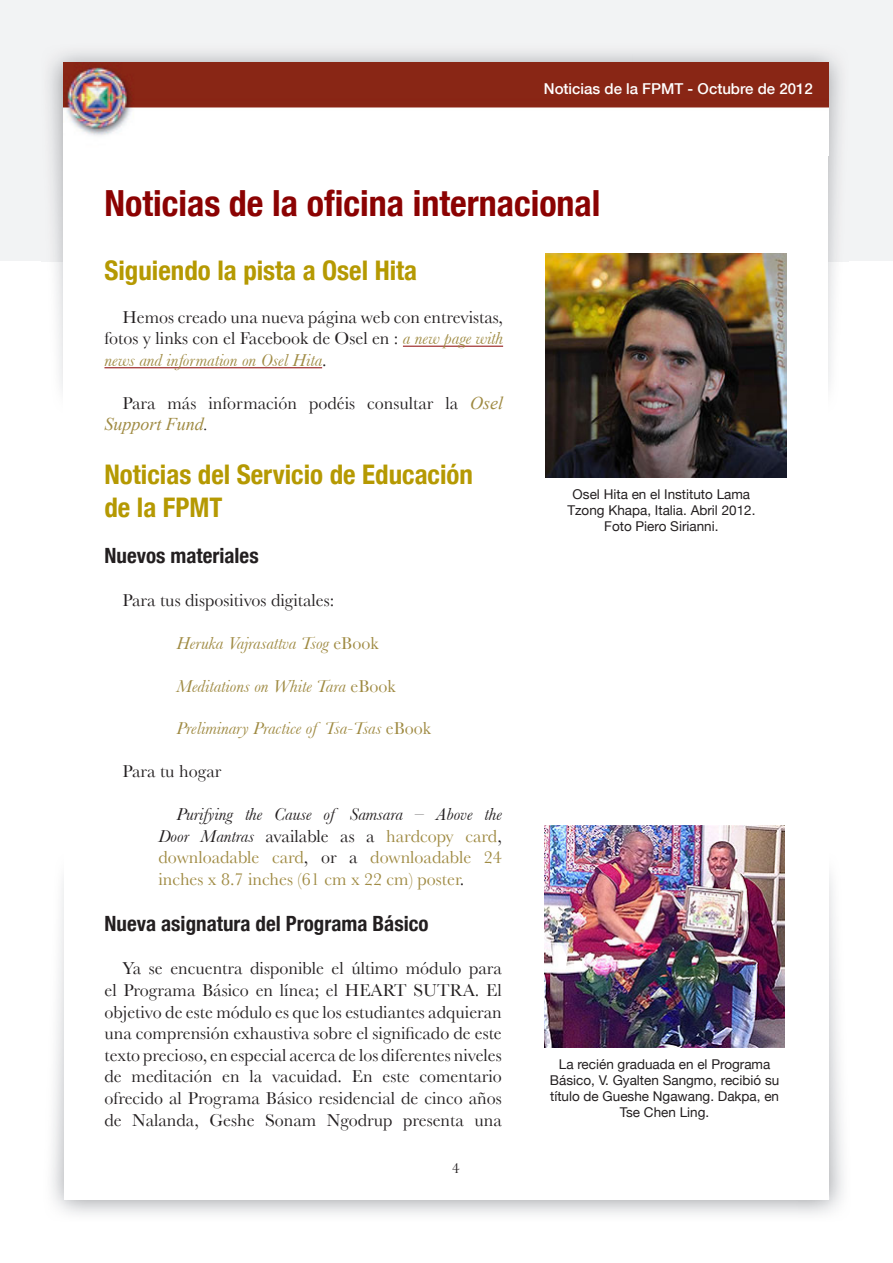
<style>
.page{position:relative;width:893px;height:1263px;background:#fff}
.page>*{position:absolute;margin:0;border:0;box-sizing:border-box;transform-origin:0 0}
.Text_title_no_rule_a{font:700 condensed 36px "Helvetica Neue";color:#8b0202}
.Text_title_sub1{font:700 condensed 27px/32.4px "Helvetica Neue";color:#b59902}
.Text_title_sub2{font:700 condensed 21px "Helvetica Neue";color:#231f20}
.t1{font:18px/21.6px "Baskerville";color:#231f20;text-align:justify}
.List_Paragraph{font:18px/21.6px "Baskerville";color:#9f8a42;text-align:justify}
.List_Paragraph-2{font:italic 18px "Baskerville";color:#9f8a42}
.t2{font:500 15px "Helvetica Neue";color:#fff}
.t3{font:15px "Baskerville";color:#231f20}
.Foto_pie{font:13.5px/16.2px "Helvetica Neue";color:#231f20;text-align:center}
.s1{font-style:italic;color:#9f8a42}
.s2{font-family:"Times New Roman";font-style:italic;color:#9f8a42}
.s3{font-family:"Times New Roman";font-style:italic}
.s4{font-style:normal}
.s5{font-style:italic;color:#231f20}
.s6{color:#231f20}
</style>
<div class="page">
<div style="left:0;top:0;width:893px;height:261px;background:#f2f3f4"></div>
<img style="left:41px;top:53px;width:807px;height:338px">
<div style="left:63px;top:64px;width:765px;height:418px;background:#fff"></div>
<img style="left:63px;top:62px;width:765px;height:74px">
<hr style="left:403px;top:346px;width:100px;height:1px;background:#8b0202">
<hr style="left:104px;top:367px;width:218px;height:1px;background:#8b0202">
<img style="left:546px;top:254px;width:241px;height:224px">
<img style="left:544px;top:825px;width:241px;height:222px">
<p class="t2" style="left:544px;top:80px;width:270px">Noticias de la FPMT - Octubre de 2012</p>
<p class="Text_title_no_rule_a" style="left:104px;top:181px;width:498px">Noticias de la oficina internacional</p>
<p class="Text_title_sub1" style="left:104px;top:254px;width:314px">Siguiendo la pista a Osel Hita</p>
<p class="t1" style="left:104px;top:306px;width:400px;text-indent:18px">Hemos creado una nueva página web con entrevistas, fotos y links con el Facebook de Osel en : <span class="s1">a new page with news and information on Osel Hita</span>.</p>
<p class="t1" style="left:104px;top:392px;width:400px;text-indent:18px">Para más información podéis consultar la <span class="s2">Osel<br>Support Fund</span><span class="s3">.</span></p>
<p class="Text_title_sub1" style="left:104px;top:458px;width:370px">Noticias del Servicio de Educación de la FPMT</p>
<p class="Text_title_sub2" style="left:104px;top:543px;width:156px">Nuevos materiales</p>
<p class="t1" style="left:122px;top:589px;width:213px">Para tus dispositivos digitales:</p>
<p class="List_Paragraph-2" style="left:176px;top:632px;width:204px">Heruka Vajrasattva Tsog <span class="s4">eBook</span></p>
<p class="List_Paragraph-2" style="left:176px;top:675px;width:221px">Meditations on White Tara <span class="s4">eBook</span></p>
<p class="List_Paragraph-2" style="left:176px;top:718px;width:256px">Preliminary Practice of Tsa-Tsas <span class="s4">eBook</span></p>
<p class="t1" style="left:122px;top:760px;width:100px">Para tu hogar</p>
<p class="List_Paragraph" style="left:158px;top:803px;width:345px;text-indent:18px"><span class="s5">Purifying the Cause of Samsara – Above the Door Mantras</span> <span class="s6">available as a</span> hardcopy card<span class="s6">, </span>downloadable card<span class="s6">, or a</span> downloadable 24 inches x 8.7 inches (61 cm x 22 cm) poster<span class="s6">.</span></p>
<p class="Text_title_sub2" style="left:104px;top:911px;width:326px">Nueva asignatura del Programa Básico</p>
<p class="t1" style="left:104px;top:957px;width:399px;text-indent:18px">Ya se encuentra disponible el último módulo para el Programa Básico en línea; el HEART SUTRA. El objetivo de este módulo es que los estudiantes adquieran una comprensión exhaustiva sobre el significado de este texto precioso, en especial acerca de los diferentes niveles de meditación en la vacuidad. En este comentario ofrecido al Programa Básico residencial de cinco años de Nalanda, Geshe Sonam Ngodrup presenta una</p>
<p class="t3" style="left:452px;top:1160px;width:9px">4</p>
<p class="Foto_pie" style="left:567px;top:486px;width:187px">Osel Hita en el Instituto Lama<br>Tzong Khapa, Italia. Abril 2012.<br>Foto Piero Sirianni.</p>
<p class="Foto_pie" style="left:550px;top:1055px;width:231px">La recién graduada en el Programa<br>Básico, V. Gyalten Sangmo, recibió su título de Gueshe Ngawang. Dakpa, en<br>Tse Chen Ling.</p>
</div>
